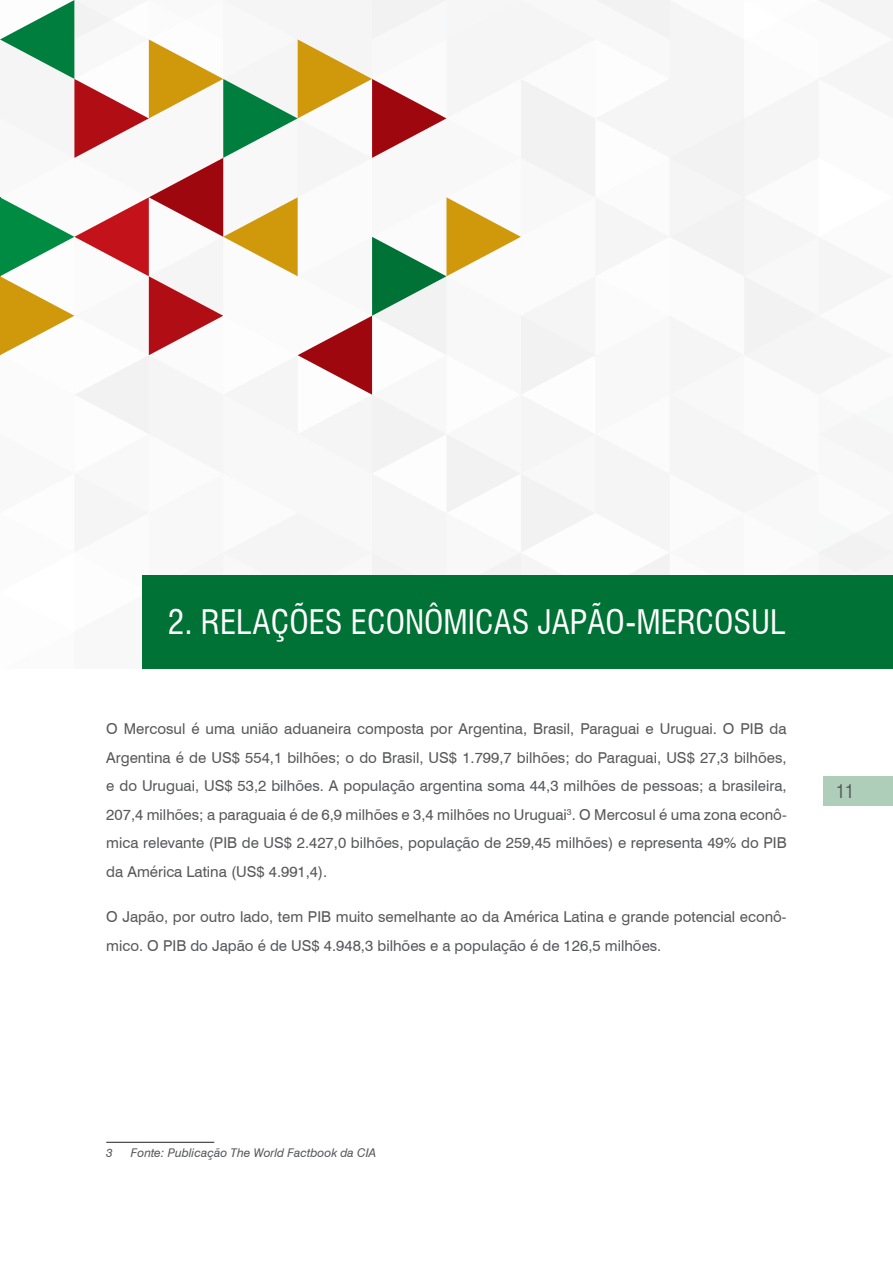
<style>
.page{position:relative;width:893px;height:1263px;background:#fff}
.page>*{position:absolute;margin:0;border:0;box-sizing:border-box;transform-origin:0 0}
.t1{font:condensed 33px "Swiss 721 BT";color:#fff}
.t2{font:condensed 18px "Swiss 721 BT";color:#57585a}
.t3{font:15px/28.5px "Swiss 721 BT";color:#57585a;text-align:justify}
.t4{font:italic 12px "Swiss 721 BT";color:#57585a}
</style>
<div class="page">
<div style="left:823px;top:776px;width:70px;height:30px;background:#aeceb9"></div>
<svg style="left:0;top:0;width:893px;height:575px"></svg>
<hr style="left:106px;top:1142px;width:108px;height:1px;background:#231f20">
<div style="left:142px;top:575px;width:751px;height:94px;background:#007236"></div>
<h1 class="t1" style="left:168px;top:603px;width:619px">2. RELAÇÕES ECONÔMICAS JAPÃO-MERCOSUL</h1>
<p class="t3" style="left:106px;top:714px;width:682px">O Mercosul é uma união aduaneira composta por Argentina, Brasil, Paraguai e Uruguai. O PIB da Argentina é de US$ 554,1 bilhões; o do Brasil, US$ 1.799,7 bilhões; do Paraguai, US$ 27,3 bilhões, e do Uruguai, US$ 53,2 bilhões. A população argentina soma 44,3 milhões de pessoas; a brasileira, 207,4 milhões; a paraguaia é de 6,9 milhões e 3,4 milhões no Uruguai<sup>3</sup>. O Mercosul é uma zona econô&shy;mica relevante (PIB de US$ 2.427,0 bilhões, população de 259,45 milhões) e representa 49% do PIB da América Latina (US$ 4.991,4).</p>
<p class="t3" style="left:106px;top:902px;width:682px">O Japão, por outro lado, tem PIB muito semelhante ao da América Latina e grande potencial econô&shy;mico. O PIB do Japão é de US$ 4.948,3 bilhões e a população é de 126,5 milhões.</p>
<p class="t2" style="left:836px;top:780px;width:19px">11</p>
<p class="t4" style="left:106px;top:1144px;width:8px">3</p>
<p class="t4" style="left:131px;top:1144px;width:247px">Fonte: Publicação The World Factbook da CIA</p>
</div>
